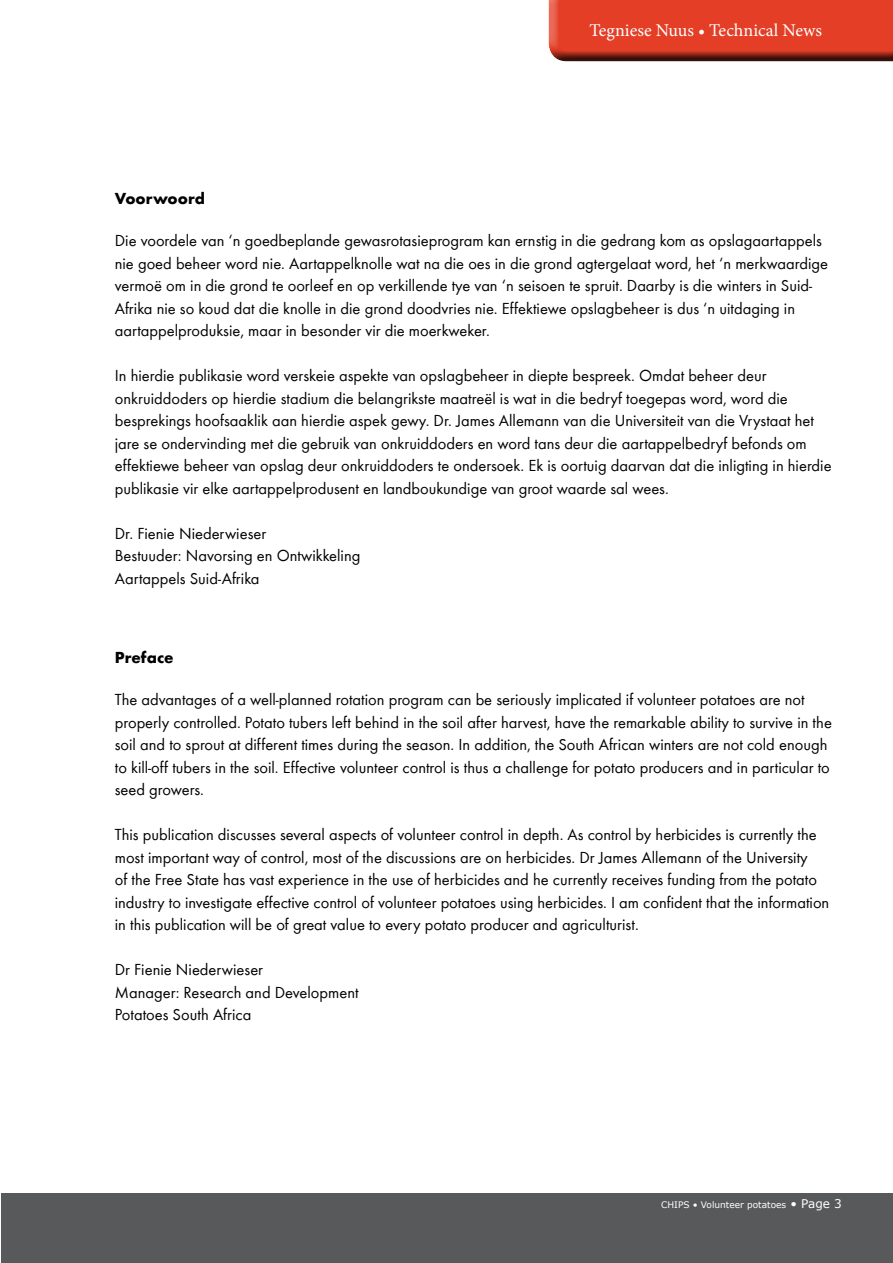
<style>
.page{position:relative;width:893px;height:1263px;background:#fff}
.page>*{position:absolute;margin:0;border:0;box-sizing:border-box;transform-origin:0 0}
.t1{font:18px "Minion Pro";color:#fff}
.t2{font:16.5px/22.5px "Bright";color:#000}
.t3{font:700 16.5px "Bright";color:#000}
.t4{font:9px "MS Reference Sans Serif";color:#fff}
.s1{font-size:12px}
</style>
<div class="page">
<div style="left:1px;top:1193px;width:892px;height:70px;background:#58595b"></div>
<div style="left:547px;top:0;width:346px;height:62px;background:#000;opacity:.75"></div>
<p class="t1" style="left:590px;top:18px;width:234px">Tegniese Nuus • Technical News</p>
<p class="t3" style="left:115px;top:188px;width:92px">Voorwoord</p>
<p class="t2" style="left:115px;top:229px;width:715px">Die voordele van ‘n goedbeplande gewasrotasieprogram kan ernstig in die gedrang kom as opslagaartappels nie goed beheer word nie. Aartappelknolle wat na die oes in die grond agtergelaat word, het ‘n merkwaardige vermoë om in die grond te oorleef en op verkillende tye van ‘n seisoen te spruit. Daarby is die winters in Suid-Afrika nie so koud dat die knolle in die grond doodvries nie. Effektiewe opslagbeheer is dus ‘n uitdaging in aartappelproduksie, maar in besonder vir die moerkweker.</p>
<p class="t2" style="left:115px;top:364px;width:718px">In hierdie publikasie word verskeie aspekte van opslagbeheer in diepte bespreek. Omdat beheer deur onkruiddoders op hierdie stadium die belangrikste maatreël is wat in die bedryf toegepas word, word die besprekings hoofsaaklik aan hierdie aspek gewy. Dr. James Allemann van die Universiteit van die Vrystaat het jare se ondervinding met die gebruik van onkruiddoders en word tans deur die aartappelbedryf befonds om effektiewe beheer van opslag deur onkruiddoders te ondersoek. Ek is oortuig daarvan dat die inligting in hierdie publikasie vir elke aartappelprodusent en landboukundige van groot waarde sal wees.</p>
<p class="t2" style="left:115px;top:522px;width:247px">Dr. Fienie Niederwieser<br>Bestuuder: Navorsing en Ontwikkeling<br>Aartappels Suid-Afrika</p>
<p class="t3" style="left:115px;top:647px;width:60px">Preface</p>
<p class="t2" style="left:115px;top:688px;width:719px">The advantages of a well-planned rotation program can be seriously implicated if volunteer potatoes are not properly controlled. Potato tubers left behind in the soil after harvest, have the remarkable ability to survive in the soil and to sprout at different times during the season. In addition, the South African winters are not cold enough to kill-off tubers in the soil. Effective volunteer control is thus a challenge for potato producers and in particular to seed growers.</p>
<p class="t2" style="left:115px;top:823px;width:716px">This publication discusses several aspects of volunteer control in depth. As control by herbicides is currently the most important way of control, most of the discussions are on herbicides. Dr James Allemann of the University<br>of the Free State has vast experience in the use of herbicides and he currently receives funding from the potato industry to investigate effective control of volunteer potatoes using herbicides. I am confident that the information in this publication will be of great value to every potato producer and agriculturist.</p>
<p class="t2" style="left:115px;top:958px;width:245px">Dr Fienie Niederwieser<br>Manager: Research and Development<br>Potatoes South Africa</p>
<p class="t4" style="left:661px;top:1199px;width:182px">CHIPS • Volunteer potatoes <span class="s1">• Page 3</span></p>
</div>
